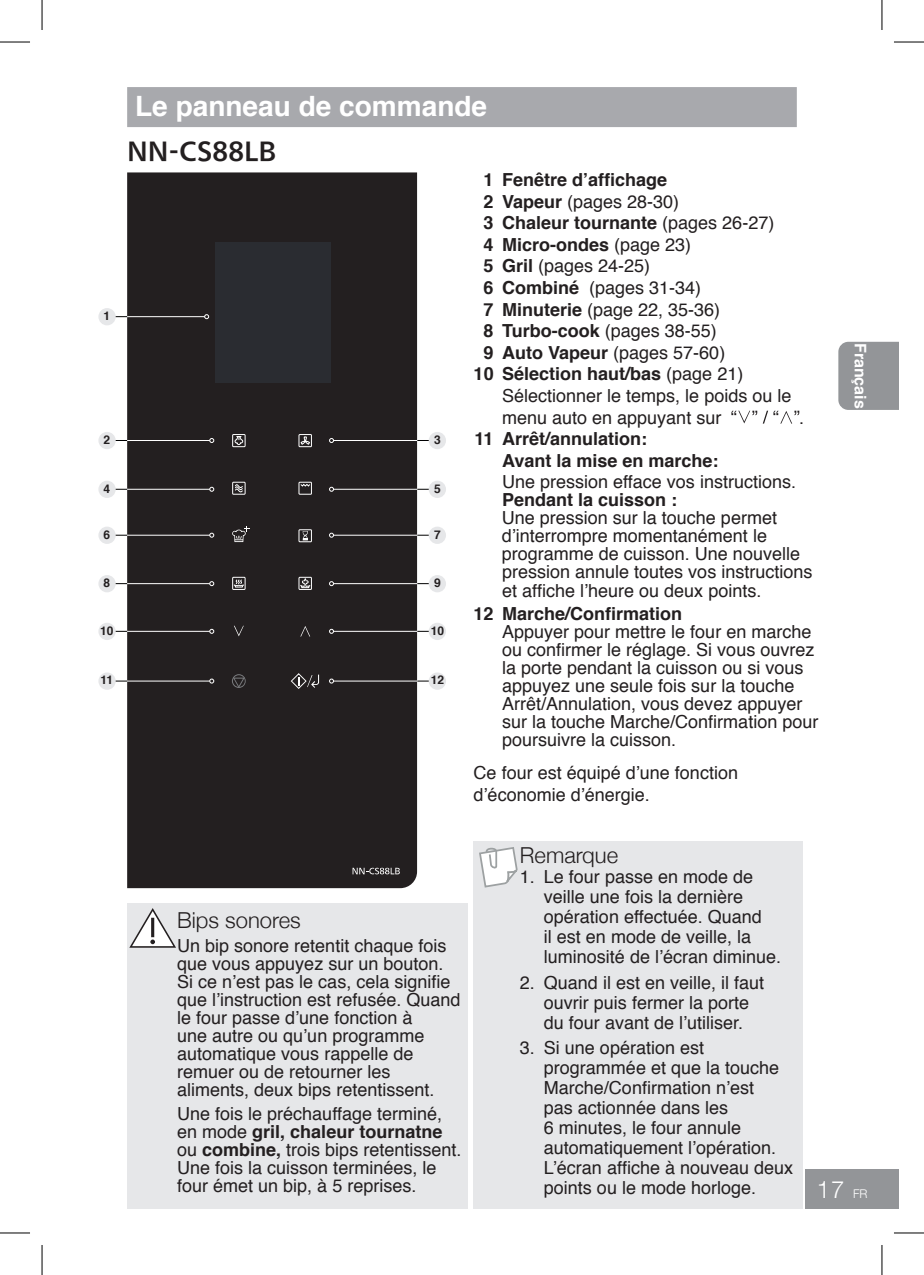
<style>
.page{position:relative;width:924px;height:1275px;background:#fff}
.page>*{position:absolute;margin:0;border:0;box-sizing:border-box;transform-origin:0 0}
.t1{font:700 28px "Helvetica";color:#fff}
.t2{font:24px "PUDSS Hinban B";color:#231f20}
.t3{font:300 24px "Helvetica Neue";color:#fff}
.t4{font:300 22px "Helvetica Neue";color:#231f20}
.t5{font:18px/18px "Helvetica";color:#231f20}
.t6{font:700 18px/21.6px "Helvetica";color:#231f20}
.t7{font:700 16px "Helvetica";color:#fff}
.t8{font:700 12px "Helvetica";color:#231f20}
.s1{font-weight:700}
.s2{font-weight:400}
.s3{font-size:12px}
</style>
<div class="page">
<div style="left:805px;top:1169px;width:93px;height:39px;background:#939598"></div>
<div style="left:838px;top:342px;width:60px;height:68px;background:#939598"></div>
<div style="left:127px;top:172px;width:290px;height:716px;background:#231f20"></div>
<svg style="left:352px;top:867px;width:47px;height:7px"></svg>
<svg style="left:232px;top:674px;width:13px;height:14px"></svg>
<svg style="left:234px;top:626px;width:10px;height:10px"></svg>
<svg style="left:300px;top:626px;width:10px;height:10px"></svg>
<svg style="left:300px;top:579px;width:9px;height:9px"></svg>
<div style="left:298px;top:577px;width:13px;height:13px;border:1px solid #fff"></div>
<svg style="left:232px;top:481px;width:80px;height:61px;background:#2e2b2c"></svg>
<div style="left:298px;top:434px;width:13px;height:13px;border:1px solid #fff"></div>
<svg style="left:300px;top:436px;width:10px;height:8px"></svg>
<div style="left:232px;top:434px;width:13px;height:13px;border:1px solid #fff"></div>
<svg style="left:234px;top:436px;width:9px;height:9px"></svg>
<div style="left:232px;top:577px;width:13px;height:13px;border:1px solid #fff"></div>
<svg style="left:233px;top:579px;width:11px;height:8px"></svg>
<svg style="left:290px;top:673px;width:29px;height:16px"></svg>
<div style="left:215px;top:242px;width:115px;height:140px;background:#2a2c31"></div>
<div style="left:127px;top:87px;width:669px;height:40px;background:#a8a9ad"></div>
<hr style="left:111px;top:440px;width:99px;height:1px;background:#fff">
<svg style="left:209px;top:438px;width:5px;height:5px"></svg>
<hr style="left:111px;top:316px;width:93px;height:1px;background:#fff">
<svg style="left:204px;top:314px;width:5px;height:5px"></svg>
<hr style="left:111px;top:489px;width:99px;height:1px;background:#fff">
<svg style="left:209px;top:487px;width:5px;height:5px"></svg>
<hr style="left:111px;top:535px;width:99px;height:1px;background:#fff">
<svg style="left:209px;top:533px;width:5px;height:5px"></svg>
<hr style="left:111px;top:583px;width:99px;height:1px;background:#fff">
<svg style="left:209px;top:581px;width:5px;height:5px"></svg>
<hr style="left:111px;top:631px;width:99px;height:1px;background:#fff">
<svg style="left:209px;top:629px;width:5px;height:5px"></svg>
<hr style="left:111px;top:680px;width:99px;height:1px;background:#fff">
<svg style="left:209px;top:678px;width:5px;height:5px"></svg>
<hr style="left:333px;top:440px;width:99px;height:1px;background:#fff">
<svg style="left:329px;top:438px;width:5px;height:5px"></svg>
<hr style="left:333px;top:489px;width:99px;height:1px;background:#fff">
<svg style="left:329px;top:487px;width:5px;height:5px"></svg>
<hr style="left:333px;top:535px;width:99px;height:1px;background:#fff">
<svg style="left:329px;top:533px;width:5px;height:5px"></svg>
<hr style="left:333px;top:583px;width:99px;height:1px;background:#fff">
<svg style="left:329px;top:581px;width:5px;height:5px"></svg>
<hr style="left:333px;top:631px;width:99px;height:1px;background:#fff">
<svg style="left:329px;top:629px;width:5px;height:5px"></svg>
<hr style="left:333px;top:680px;width:99px;height:1px;background:#fff">
<svg style="left:329px;top:678px;width:5px;height:5px"></svg>
<svg style="left:731px;top:410px;width:67px;height:13px"></svg>
<div style="left:127px;top:903px;width:340px;height:306px;background:#e6e7e9"></div>
<div style="left:473px;top:841px;width:329px;height:368px;background:#e6e7e9"></div>
<svg style="left:479px;top:847px;width:38px;height:40px"></svg>
<svg style="left:116px;top:316px;width:11px;height:2px"></svg>
<div style="left:98px;top:432px;width:18px;height:17px;background:#e6e7e9;border-radius:50%"></div>
<div style="left:98px;top:308px;width:18px;height:17px;background:#e6e7e9;border-radius:50%"></div>
<svg style="left:116px;top:488px;width:11px;height:2px"></svg>
<div style="left:98px;top:481px;width:18px;height:17px;background:#e6e7e9;border-radius:50%"></div>
<svg style="left:116px;top:534px;width:11px;height:2px"></svg>
<div style="left:98px;top:526px;width:18px;height:18px;background:#e6e7e9;border-radius:50%"></div>
<svg style="left:116px;top:583px;width:11px;height:2px"></svg>
<div style="left:98px;top:575px;width:18px;height:17px;background:#e6e7e9;border-radius:50%"></div>
<svg style="left:116px;top:630px;width:11px;height:2px"></svg>
<div style="left:98px;top:623px;width:18px;height:17px;background:#e6e7e9;border-radius:50%"></div>
<svg style="left:116px;top:680px;width:11px;height:2px"></svg>
<div style="left:98px;top:672px;width:18px;height:18px;background:#e6e7e9;border-radius:50%"></div>
<svg style="left:417px;top:438px;width:11px;height:5px"></svg>
<div style="left:428px;top:432px;width:18px;height:17px;background:#e6e7e9;border-radius:50%"></div>
<svg style="left:417px;top:487px;width:11px;height:5px"></svg>
<div style="left:428px;top:481px;width:18px;height:17px;background:#e6e7e9;border-radius:50%"></div>
<svg style="left:417px;top:533px;width:11px;height:5px"></svg>
<div style="left:428px;top:526px;width:18px;height:18px;background:#e6e7e9;border-radius:50%"></div>
<svg style="left:417px;top:581px;width:11px;height:5px"></svg>
<div style="left:428px;top:575px;width:18px;height:17px;background:#e6e7e9;border-radius:50%"></div>
<svg style="left:417px;top:629px;width:11px;height:5px"></svg>
<div style="left:428px;top:623px;width:18px;height:17px;background:#e6e7e9;border-radius:50%"></div>
<svg style="left:417px;top:678px;width:11px;height:5px"></svg>
<div style="left:428px;top:672px;width:18px;height:18px;background:#e6e7e9;border-radius:50%"></div>
<svg style="left:129px;top:908px;width:47px;height:39px"></svg>
<hr style="left:0;top:42px;width:30px;height:1px;background:#000">
<hr style="left:893px;top:42px;width:30px;height:1px;background:#000">
<hr style="left:0;top:1232px;width:30px;height:1px;background:#000">
<hr style="left:893px;top:1232px;width:30px;height:1px;background:#000">
<hr style="left:42px;top:0;width:1px;height:30px;background:#000">
<hr style="left:42px;top:1245px;width:1px;height:30px;background:#000">
<hr style="left:881px;top:0;width:1px;height:30px;background:#000">
<hr style="left:881px;top:1245px;width:1px;height:30px;background:#000">
<p class="t8" style="left:103px;top:306px;width:8px">1</p>
<p class="t8" style="left:103px;top:430px;width:8px">2</p>
<p class="t8" style="left:103px;top:479px;width:8px">4</p>
<p class="t8" style="left:103px;top:524px;width:8px">6</p>
<p class="t8" style="left:103px;top:573px;width:8px">8</p>
<p class="t8" style="left:100px;top:621px;width:15px">10</p>
<p class="t8" style="left:100px;top:670px;width:14px">11</p>
<h1 class="t1" style="left:135px;top:83px;width:353px">Le panneau de commande</h1>
<h2 class="t2" style="left:127px;top:135px;width:151px">NN-CS88LB</h2>
<p class="t6" style="left:483px;top:169px;width:185px">1 Fenêtre d’affichage</p>
<p class="t5" style="left:483px;top:193px;width:197px"><span class="s1">2 Vapeur</span> (pages 28-30)</p>
<p class="t6" style="left:483px;top:212px;width:292px">3 Chaleur tournante <span class="s2">(pages 26-27)</span></p>
<p class="t6" style="left:483px;top:234px;width:209px">4 Micro-ondes <span class="s2">(page 23)</span></p>
<p class="t5" style="left:483px;top:258px;width:168px"><span class="s1">5 Gril</span> (pages 24-25)</p>
<p class="t5" style="left:483px;top:279px;width:219px"><span class="s1">6 Combiné</span> (pages 31-34)</p>
<p class="t5" style="left:483px;top:301px;width:238px"><span class="s1">7 Minuterie</span> (page 22, 35-36)</p>
<p class="t5" style="left:483px;top:322px;width:235px"><span class="s1">8 Turbo-cook</span> (pages 38-55)</p>
<p class="t5" style="left:483px;top:344px;width:243px"><span class="s1">9 Auto Vapeur</span> (pages 57-60)</p>
<p class="t6" style="left:473px;top:363px;width:271px">10 Sélection haut/bas <span class="s2">(page 21)</span></p>
<p class="t5" style="left:502px;top:387px;width:291px">Sélectionner le temps, le poids ou le</p>
<p class="t5" style="left:502px;top:409px;width:221px">menu auto en appuyant sur</p>
<p class="t5" style="left:798px;top:409px;width:7px">.</p>
<p class="t6" style="left:502px;top:428px;width:218px;text-indent:-27px">11 Arrêt/annulation:<br>Avant la mise en marche:</p>
<p class="t5" style="left:502px;top:474px;width:295px">Une pression efface vos instructions.</p>
<p class="t6" style="left:502px;top:489px;width:177px">Pendant la cuisson :</p>
<p class="t5" style="left:501px;top:510px;width:312px">Une pression sur la touche permet d’interrompre momentanément le programme de cuisson. Une nouvelle pression annule toutes vos instructions et affiche l’heure ou deux points.</p>
<p class="t6" style="left:473px;top:603px;width:210px">12 Marche/Confirmation</p>
<p class="t5" style="left:502px;top:623px;width:318px">Appuyer pour mettre le four en marche ou confirmer le réglage. Si vous ouvrez la porte pendant la cuisson ou si vous appuyez une seule fois sur la touche Arrêt/Annulation, vous devez appuyer sur la touche Marche/Confirmation pour poursuivre la cuisson.</p>
<p class="t5" style="left:473px;top:762px;width:266px;line-height:21.6px">Ce four est équipé d’une fonction d’économie d’énergie.</p>
<p class="t8" style="left:434px;top:430px;width:8px">3</p>
<p class="t8" style="left:434px;top:479px;width:8px">5</p>
<p class="t8" style="left:434px;top:524px;width:8px">7</p>
<p class="t8" style="left:434px;top:573px;width:8px">9</p>
<p class="t8" style="left:430px;top:621px;width:15px">10</p>
<p class="t8" style="left:430px;top:670px;width:15px">12</p>
<p class="t7" style="left:873px;top:343px;width:67px;rotate:90deg">Français</p>
<p class="t4" style="left:177px;top:903px;width:125px">Bips sonores</p>
<p class="t5" style="left:177px;top:937px;width:285px">Un bip sonore retentit chaque fois que vous appuyez sur un bouton.<br>Si ce n’est pas le cas, cela signifie que l’instruction est refusée. Quand le four passe d’une fonction à<br>une autre ou qu’un programme automatique vous rappelle de remuer ou de retourner les aliments, deux bips retentissent.</p>
<p class="t5" style="left:177px;top:1105px;width:286px">Une fois le préchauffage terminé, en mode <span class="s1">gril, chaleur tournatne </span>ou <span class="s1">combine,</span> trois bips retentissent.<br>Une fois la cuisson terminées, le four émet un bip, à 5 reprises.</p>
<p class="t4" style="left:519px;top:837px;width:100px">Remarque</p>
<p class="t5" style="left:543px;top:867px;width:239px;line-height:20px;text-indent:-24px">1. Le four passe en mode de veille une fois la dernière opération effectuée. Quand<br>il est en mode de veille, la luminosité de l’écran diminue.</p>
<p class="t5" style="left:519px;top:973px;width:246px;line-height:20px;text-align:center">2. Quand il est en veille, il faut ouvrir puis fermer la porte<br>du four avant de l’utiliser.</p>
<p class="t5" style="left:543px;top:1038px;width:251px;line-height:20px;text-indent:-24px">3. Si une opération est programmée et que la touche<br>Marche/Confirmation n’est<br>pas actionnée dans les<br>6 minutes, le four annule automatiquement l’opération.<br>L’écran affiche à nouveau deux points ou le mode horloge.</p>
<h2 class="t3" style="left:816px;top:1169px;width:52px">17 <span class="s3">FR</span></h2>
</div>
